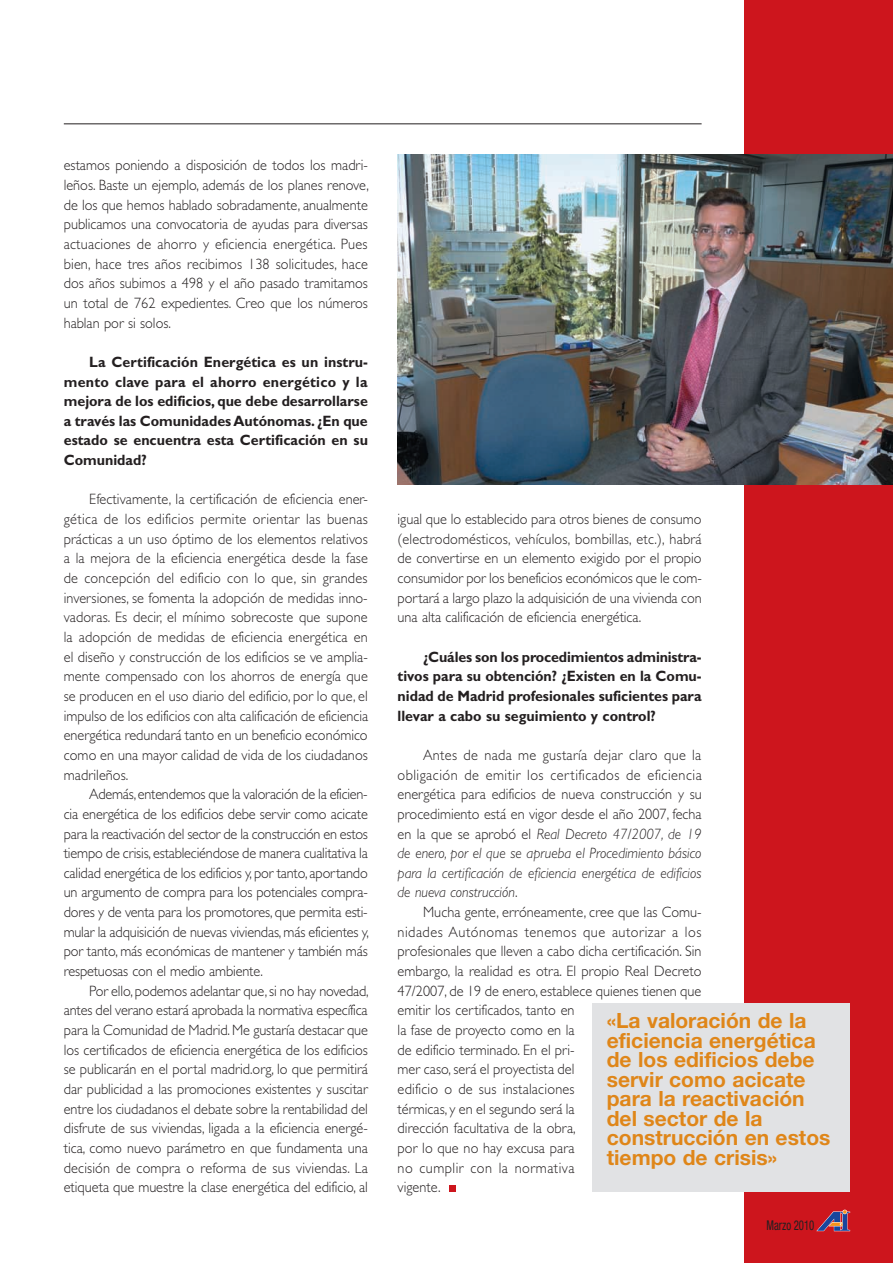
<style>
.page{position:relative;width:893px;height:1263px;background:#fff}
.page>*{position:absolute;margin:0;border:0;box-sizing:border-box;transform-origin:0 0}
.t1{font:60px "Helvetica Neue";color:#cd151d}
.t2{font:700 21px/19.5px "Helvetica Neue";color:#df8619}
.t3{font:300 15px/19.6px "Gill Sans";letter-spacing:.005em;color:#231f20;text-align:justify;scale:.95 1}
.t4{font:700 15px/19.6px "Gill Sans";color:#231f20;text-align:justify;scale:.95 1}
.t5{font:condensed 13.5px "Helvetica Neue";color:#231f20;scale:.8 1}
.s1{font-style:italic}
</style>
<div class="page">
<div style="left:744px;top:0;width:149px;height:1263px;background:#cd151d"></div>
<hr style="left:64px;top:123px;width:638px;height:1px;background:#231f20">
<svg style="left:816px;top:1210px;width:34px;height:21px"></svg>
<div style="left:593px;top:1003px;width:257px;height:189px;background:#e1e2e4"></div>
<img style="left:398px;top:155px;width:495px;height:330px">
<p class="t3" style="left:64px;top:157px;width:323px">estamos poniendo a disposición de todos los madri&shy;leños. Baste un ejemplo, además de los planes renove, de los que hemos hablado sobradamente, anualmente publicamos una convocatoria de ayudas para diversas actuaciones de ahorro y eficiencia energética. Pues bien, hace tres años recibimos 138 solicitudes, hace dos años subimos a 498 y el año pasado tramitamos un total de 762 expedientes. Creo que los números hablan por si solos.</p>
<p class="t4" style="left:64px;top:354px;width:322px;text-indent:26px">La Certificación Energética es un instru&shy;mento clave para el ahorro energético y la mejora de los edificios, que debe desarrollarse a través las Comunidades Autónomas. ¿En que estado se encuentra esta Certificación en su Comunidad?</p>
<p class="t3" style="left:64px;top:491px;width:322px;text-indent:26px">Efectivamente, la certificación de eficiencia ener&shy;gética de los edificios permite orientar las buenas prácticas a un uso óptimo de los elementos relativos a la mejora de la eficiencia energética desde la fase de concepción del edificio con lo que, sin grandes inversiones, se fomenta la adopción de medidas inno&shy;vadoras. Es decir, el mínimo sobrecoste que supone la adopción de medidas de eficiencia energética en el diseño y construcción de los edificios se ve amplia&shy;mente compensado con los ahorros de energía que se producen en el uso diario del edificio, por lo que, el impulso de los edificios con alta calificación de eficiencia energética redundará tanto en un beneficio económico como en una mayor calidad de vida de los ciudadanos madrileños.</p>
<p class="t3" style="left:64px;top:786px;width:323px;text-indent:26px">Además, entendemos que la valoración de la eficien&shy;cia energética de los edificios debe servir como acicate para la reactivación del sector de la construcción en estos tiempo de crisis, estableciéndose de manera cualitativa la calidad energética de los edificios y, por tanto, aportando un argumento de compra para los potenciales compra&shy;dores y de venta para los promotores, que permita esti&shy;mular la adquisición de nuevas viviendas, más eficientes y, por tanto, más económicas de mantener y también más respetuosas con el medio ambiente.</p>
<p class="t3" style="left:64px;top:982px;width:323px;text-indent:26px">Por ello, podemos adelantar que, si no hay novedad, antes del verano estará aprobada la normativa específica para la Comunidad de Madrid. Me gustaría destacar que los certificados de eficiencia energética de los edificios se publicarán en el portal madrid.org, lo que permitirá dar publicidad a las promociones existentes y suscitar entre los ciudadanos el debate sobre la rentabilidad del disfrute de sus viviendas, ligada a la eficiencia energé&shy;tica, como nuevo parámetro en que fundamenta una decisión de compra o reforma de sus viviendas. La etiqueta que muestre la clase energética del edificio, al</p>
<p class="t3" style="left:398px;top:511px;width:322px">igual que lo establecido para otros bienes de consumo (electrodomésticos, vehículos, bombillas, etc.), habrá de convertirse en un elemento exigido por el propio consumidor por los beneficios económicos que le com&shy;portará a largo plazo la adquisición de una vivienda con una alta calificación de eficiencia energética.</p>
<p class="t4" style="left:398px;top:648px;width:322px;text-indent:26px">¿Cuáles son los procedimientos administra&shy;tivos para su obtención? ¿Existen en la Comu&shy;nidad de Madrid profesionales suficientes para llevar a cabo su seguimiento y control?</p>
<p class="t3" style="left:398px;top:747px;width:322px;text-indent:26px">Antes de nada me gustaría dejar claro que la obligación de emitir los certificados de eficiencia energética para edificios de nueva construcción y su procedimiento está en vigor desde el año 2007, fecha en la que se aprobó el <span class="s1">Real Decreto 47/2007, de 19 de enero, por el que se aprueba el Procedimiento básico para la certificación de eficiencia energética de edificios de nueva construcción</span>.</p>
<p class="t3" style="left:398px;top:904px;width:322px;text-align:left;text-indent:26px">Mucha gente, erróneamente, cree que las Comu&shy;nidades Autónomas tenemos que autorizar a los profesionales que lleven a cabo dicha certificación. Sin embargo, la realidad es otra. El propio Real Decreto 47/2007, de 19 de enero, establece quienes tienen que emitir los certificados, tanto en<br>la fase de proyecto como en la<br>de edificio terminado. En el pri-<br>mer caso, será el proyectista del<br>edificio o de sus instalaciones<br>térmicas, y en el segundo será la<br>dirección facultativa de la obra,<br>por lo que no hay excusa para<br>no cumplir con la normativa<br>vigente.</p>
<h2 class="t2" style="left:607px;top:1013px;width:225px">«La valoración de la eficiencia energética de los edificios debe servir como acicate para la reactivación del sector de la construcción en estos tiempo de crisis»</h2>
<h1 class="t1" style="left:444px;top:1149px;width:18px">.</h1>
<p class="t5" style="left:767px;top:1220px;width:61px">Marzo 2010</p>
</div>
